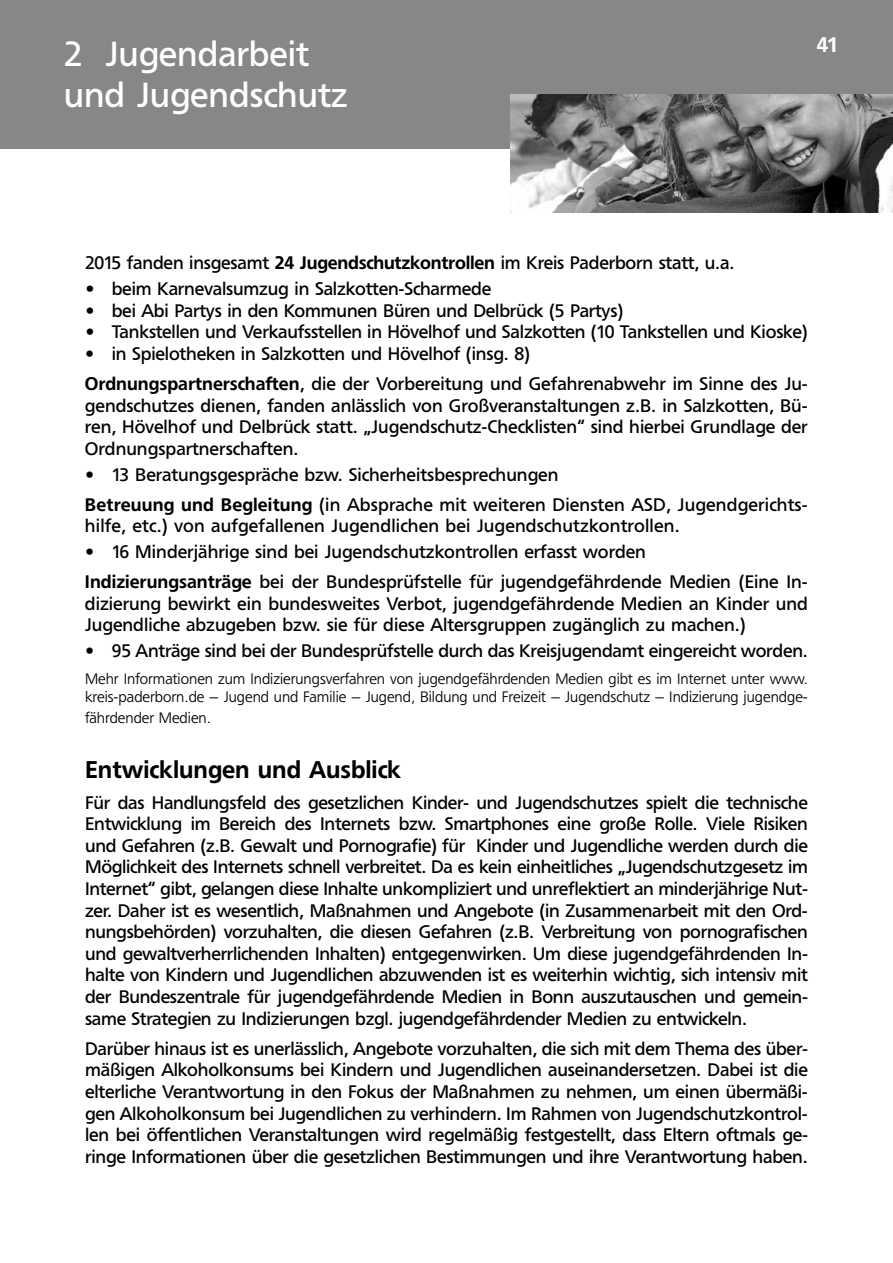
<style>
.page{position:relative;width:893px;height:1263px;background:#fff}
.page>*{position:absolute;margin:0;border:0;box-sizing:border-box;transform-origin:0 0}
.t1{font:34.5px/41.4px "Freeborn SB";color:#fff}
.t2{font:500 24px "Freeborn SB";color:#000}
.t3{font:500 21px "Freeborn SB";color:#fff}
.t4{font:18px/21.6px "Freeborn SB";letter-spacing:-.01em;color:#000}
.t5{font:18px "Freeborn SB";letter-spacing:.01em;color:#000}
.t6{font:300 15px/18px "Freeborn SB";color:#000}
.s1{font-weight:500}
</style>
<div class="page">
<div style="left:1px;top:0;width:892px;height:149px;background:#878787"></div>
<hr style="left:0;top:0;width:1px;height:149px;background:#878787">
<img style="left:511px;top:94px;width:382px;height:118px">
<h1 class="t1" style="left:64px;top:33px;width:286px">2 Jugendarbeit und Jugendschutz</h1>
<p class="t3" style="left:817px;top:33px;width:24px">41</p>
<p class="t4" style="left:85px;top:252px;width:651px">2015 fanden insgesamt <span class="s1">24 Jugendschutzkontrollen</span> im Kreis Paderborn statt, u.a.</p>
<p class="t4" style="left:85px;top:278px;width:408px">• beim Karnevalsumzug in Salzkotten-Scharmede</p>
<p class="t4" style="left:85px;top:300px;width:540px">• bei Abi Partys in den Kommunen Büren und Delbrück (5 Partys)</p>
<p class="t4" style="left:85px;top:321px;width:724px">• Tankstellen und Verkaufsstellen in Hövelhof und Salzkotten (10 Tankstellen und Kioske)</p>
<p class="t4" style="left:85px;top:338px;width:724px;line-height:30.2px">• in Spielotheken in Salzkotten und Hövelhof (insg. 8)<br><span class="s1">Ordnungspartnerschaften</span>, die der Vorbereitung und Gefahrenabwehr im Sinne des Ju-</p>
<p class="t4" style="left:85px;top:394px;width:724px;text-align:justify">gendschutzes dienen, fanden anlässlich von Großveranstaltungen z.B. in Salzkotten, Bü&shy;ren, Hövelhof und Delbrück statt. „Jugendschutz-Checklisten“ sind hierbei Grundlage der Ordnungspartnerschaften.</p>
<p class="t4" style="left:85px;top:459px;width:724px;line-height:30.2px">• 13 Beratungsgespräche bzw. Sicherheitsbesprechungen<br><span class="s1">Betreuung und Begleitung</span> (in Absprache mit weiteren Diensten ASD, Jugendgerichts-</p>
<p class="t5" style="left:85px;top:516px;width:596px">hilfe, etc.) von aufgefallenen Jugendlichen bei Jugendschutzkontrollen.</p>
<p class="t4" style="left:85px;top:537px;width:724px;line-height:30.2px">• 16 Minderjährige sind bei Jugendschutzkontrollen erfasst worden<br><span class="s1">Indizierungsanträge</span> bei der Bundesprüfstelle für jugendgefährdende Medien (Eine In-</p>
<p class="t4" style="left:85px;top:593px;width:724px">dizierung bewirkt ein bundesweites Verbot, jugendgefährdende Medien an Kinder und<br>Jugendliche abzugeben bzw. sie für diese Altersgruppen zugänglich zu machen.)</p>
<p class="t4" style="left:85px;top:640px;width:724px">• 95 Anträge sind bei der Bundesprüfstelle durch das Kreisjugendamt eingereicht worden.</p>
<p class="t6" style="left:85px;top:670px;width:724px">Mehr Informationen zum Indizierungsverfahren von jugendgefährdenden Medien gibt es im Internet unter www. kreis-paderborn.de – Jugend und Familie – Jugend, Bildung und Freizeit – Jugendschutz – Indizierung jugendge-</p>
<p class="t6" style="left:85px;top:709px;width:127px">fährdender Medien.</p>
<h2 class="t2" style="left:85px;top:756px;width:318px">Entwicklungen und Ausblick</h2>
<p class="t4" style="left:85px;top:791px;width:724px;text-align:justify">Für das Handlungsfeld des gesetzlichen Kinder- und Jugendschutzes spielt die technische Entwicklung im Bereich des Internets bzw. Smartphones eine große Rolle. Viele Risiken und Gefahren (z.B. Gewalt und Pornografie) für Kinder und Jugendliche werden durch die Möglichkeit des Internets schnell verbreitet. Da es kein einheitliches „Jugendschutzgesetz im Internet“ gibt, gelangen diese Inhalte unkompliziert und unreflektiert an minderjährige Nut&shy;zer. Daher ist es wesentlich, Maßnahmen und Angebote (in Zusammenarbeit mit den Ord&shy;nungsbehörden) vorzuhalten, die diesen Gefahren (z.B. Verbreitung von pornografischen und gewaltverherrlichenden Inhalten) entgegenwirken. Um diese jugendgefährdenden In&shy;halte von Kindern und Jugendlichen abzuwenden ist es weiterhin wichtig, sich intensiv mit der Bundeszentrale für jugendgefährdende Medien in Bonn auszutauschen und gemein&shy;same Strategien zu Indizierungen bzgl. jugendgefährdender Medien zu entwickeln.</p>
<p class="t4" style="left:85px;top:1038px;width:724px;text-align:justify">Darüber hinaus ist es unerlässlich, Angebote vorzuhalten, die sich mit dem Thema des über&shy;mäßigen Alkoholkonsums bei Kindern und Jugendlichen auseinandersetzen. Dabei ist die elterliche Verantwortung in den Fokus der Maßnahmen zu nehmen, um einen übermäßi&shy;gen Alkoholkonsum bei Jugendlichen zu verhindern. Im Rahmen von Jugendschutzkontrol&shy;len bei öffentlichen Veranstaltungen wird regelmäßig festgestellt, dass Eltern oftmals ge&shy;ringe Informationen über die gesetzlichen Bestimmungen und ihre Verantwortung haben.</p>
</div>
